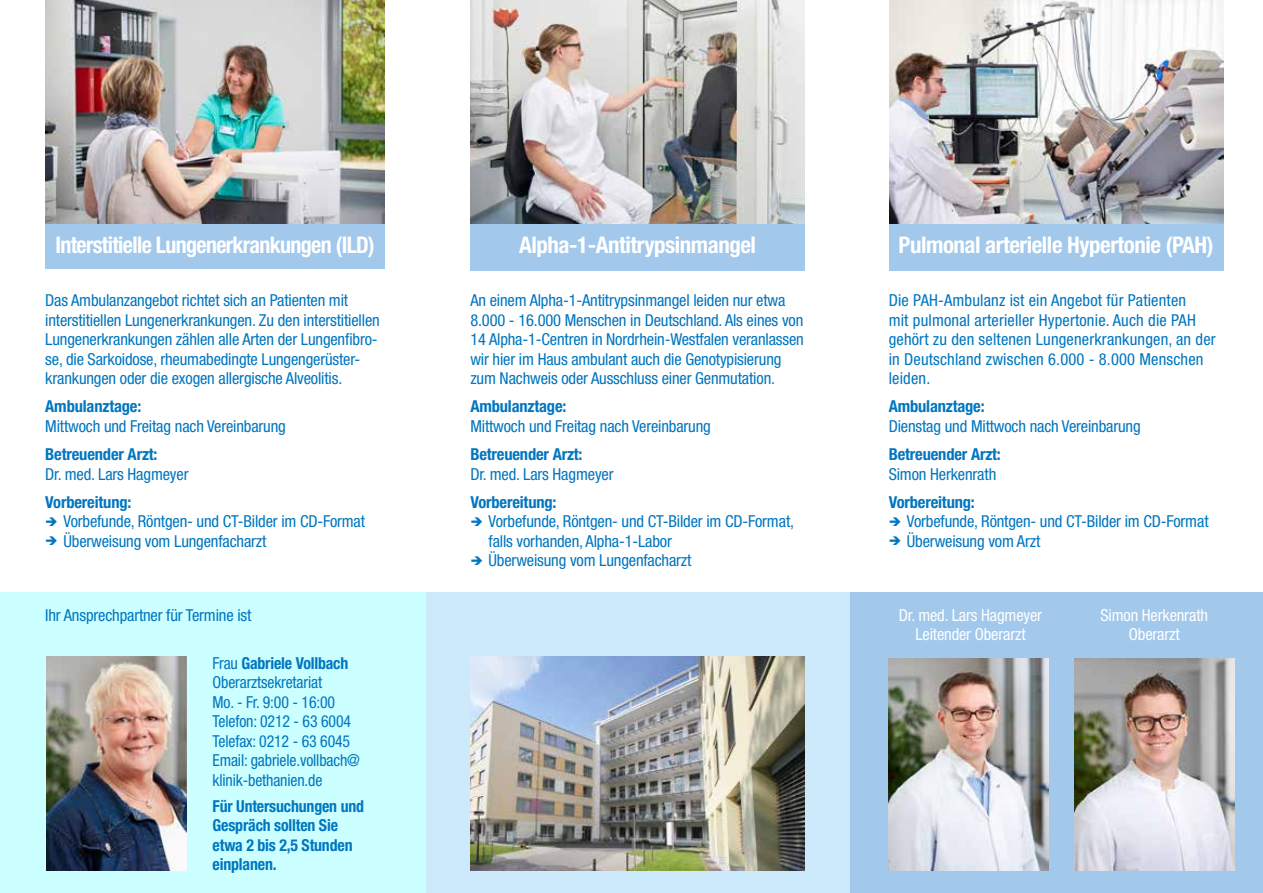
<style>
.page{position:relative;width:1263px;height:893px;background:#fff}
.page>*{position:absolute;margin:0;border:0;box-sizing:border-box;transform-origin:0 0}
.t1{font:700 condensed 22.95px "Helvetica Neue LT Pro";letter-spacing:-.02em;color:#fff}
.t2{font:700 condensed 22.95px "Helvetica Neue LT Pro";letter-spacing:-.02em;color:#fff;scale:.96 1}
.t3{font:condensed 16.5px/19.5px "Helvetica Neue LT Pro";letter-spacing:-.01em;color:#0076c0}
.t4{font:condensed 16.5px/19.5px "Helvetica Neue LT Pro";letter-spacing:.01em;color:#0076c0}
.t5{font:condensed 16.5px/19.5px "Helvetica Neue LT Pro";letter-spacing:-.01em;color:#0076c0;scale:.96 1}
.t6{font:700 condensed 16.5px "Helvetica Neue LT Pro";letter-spacing:-.01em;color:#0076c0}
.t7{font:700 condensed 16.5px/19.5px "Helvetica Neue LT Pro";letter-spacing:-.01em;color:#0076c0;scale:.96 1}
.t8{font:condensed 16.5px/19.5px "Helvetica Neue LT Pro";letter-spacing:-.01em;color:#fff;text-align:center}
.s1{font-weight:700}
</style>
<div class="page">
<div style="left:419px;top:592px;width:438px;height:301px;background:#cdeafc"></div>
<div style="left:889px;top:0;width:334px;height:270px;background:#a2c8eb"></div>
<div style="left:470px;top:0;width:335px;height:270px;background:#a2c8eb"></div>
<div style="left:850px;top:592px;width:413px;height:301px;background:#a2c8eb"></div>
<div style="left:0;top:592px;width:425px;height:301px;background:#cff"></div>
<div style="left:45px;top:0;width:340px;height:269px;background:#a2c8eb"></div>
<img style="left:470px;top:0;width:335px;height:224px">
<img style="left:889px;top:658px;width:159px;height:213px">
<img style="left:45px;top:0;width:340px;height:224px">
<img style="left:1074px;top:658px;width:160px;height:213px">
<img style="left:889px;top:0;width:334px;height:224px">
<img style="left:470px;top:657px;width:335px;height:214px">
<img style="left:47px;top:657px;width:140px;height:214px">
<h1 class="t2" style="left:55px;top:231px;width:334px">Interstitielle Lungenerkrankungen (ILD)</h1>
<p class="t3" style="left:45px;top:291px;width:336px">Das Ambulanzangebot richtet sich an Patienten mit interstitiellen Lungenerkrankungen. Zu den interstitiellen Lungenerkrankungen zählen alle Arten der Lungenfibro&shy;se, die Sarkoidose, rheumabedingte Lungengerüster&shy;krankungen oder die exogen allergische Alveolitis.</p>
<p class="t6" style="left:45px;top:396px;width:98px">Ambulanztage:</p>
<p class="t3" style="left:45px;top:416px;width:242px">Mittwoch und Freitag nach Vereinbarung</p>
<p class="t6" style="left:45px;top:444px;width:114px">Betreuender Arzt:</p>
<p class="t3" style="left:45px;top:464px;width:145px">Dr. med. Lars Hagmeyer</p>
<p class="t6" style="left:45px;top:492px;width:88px">Vorbereitung:</p>
<p class="t3" style="left:45px;top:511px;width:321px">➔ Vorbefunde, Röntgen- und CT-Bilder im CD-Format</p>
<p class="t3" style="left:45px;top:531px;width:223px">➔ Überweisung vom Lungenfacharzt</p>
<h1 class="t1" style="left:519px;top:231px;width:238px">Alpha-1-Antitrypsinmangel</h1>
<p class="t3" style="left:470px;top:291px;width:335px">An einem Alpha-1-Antitrypsinmangel leiden nur etwa 8.000 - 16.000 Menschen in Deutschland. Als eines von 14 Alpha-1-Centren in Nordrhein-Westfalen veranlassen wir hier im Haus ambulant auch die Genotypisierung zum Nachweis oder Ausschluss einer Genmutation.</p>
<p class="t6" style="left:470px;top:396px;width:98px">Ambulanztage:</p>
<p class="t3" style="left:470px;top:416px;width:242px">Mittwoch und Freitag nach Vereinbarung</p>
<p class="t6" style="left:470px;top:444px;width:114px">Betreuender Arzt:</p>
<p class="t3" style="left:470px;top:464px;width:145px">Dr. med. Lars Hagmeyer</p>
<p class="t6" style="left:470px;top:492px;width:88px">Vorbereitung:</p>
<p class="t3" style="left:489px;top:511px;width:307px;text-indent:-18px">➔ Vorbefunde, Röntgen- und CT-Bilder im CD-Format, falls vorhanden, Alpha-1-Labor</p>
<p class="t3" style="left:470px;top:550px;width:223px">➔ Überweisung vom Lungenfacharzt</p>
<h1 class="t1" style="left:898px;top:231px;width:317px">Pulmonal arterielle Hypertonie (PAH)</h1>
<p class="t4" style="left:889px;top:291px;width:329px">Die PAH-Ambulanz ist ein Angebot für Patienten<br>mit pulmonal arterieller Hypertonie. Auch die PAH gehört zu den seltenen Lungenerkrankungen, an der in Deutschland zwischen 6.000 - 8.000 Menschen leiden.</p>
<p class="t6" style="left:889px;top:396px;width:98px">Ambulanztage:</p>
<p class="t3" style="left:889px;top:416px;width:253px">Dienstag und Mittwoch nach Vereinbarung</p>
<p class="t6" style="left:889px;top:444px;width:114px">Betreuender Arzt:</p>
<p class="t3" style="left:889px;top:464px;width:109px">Simon Herkenrath</p>
<p class="t6" style="left:889px;top:492px;width:88px">Vorbereitung:</p>
<p class="t3" style="left:889px;top:511px;width:321px">➔ Vorbefunde, Röntgen- und CT-Bilder im CD-Format</p>
<p class="t3" style="left:889px;top:531px;width:153px">➔ Überweisung vom Arzt</p>
<p class="t3" style="left:45px;top:605px;width:208px">Ihr Ansprechpartner für Termine ist</p>
<p class="t8" style="left:899px;top:605px;width:145px">Dr. med. Lars Hagmeyer<br>Leitender Oberarzt</p>
<p class="t8" style="left:1100px;top:605px;width:109px">Simon Herkenrath<br>Oberarzt</p>
<p class="t5" style="left:213px;top:653px;width:155px">Frau <span class="s1">Gabriele Vollbach<br></span>Oberarztsekretariat<br>Mo. - Fr. 9:00 - 16:00<br>Telefon: 0212 - 63 6004<br>Telefax: 0212 - 63 6045<br>Email: gabriele.vollbach@ klinik-bethanien.de</p>
<p class="t7" style="left:213px;top:796px;width:159px">Für Untersuchungen und<br>Gespräch sollten Sie etwa 2 bis 2,5 Stunden einplanen.</p>
</div>
